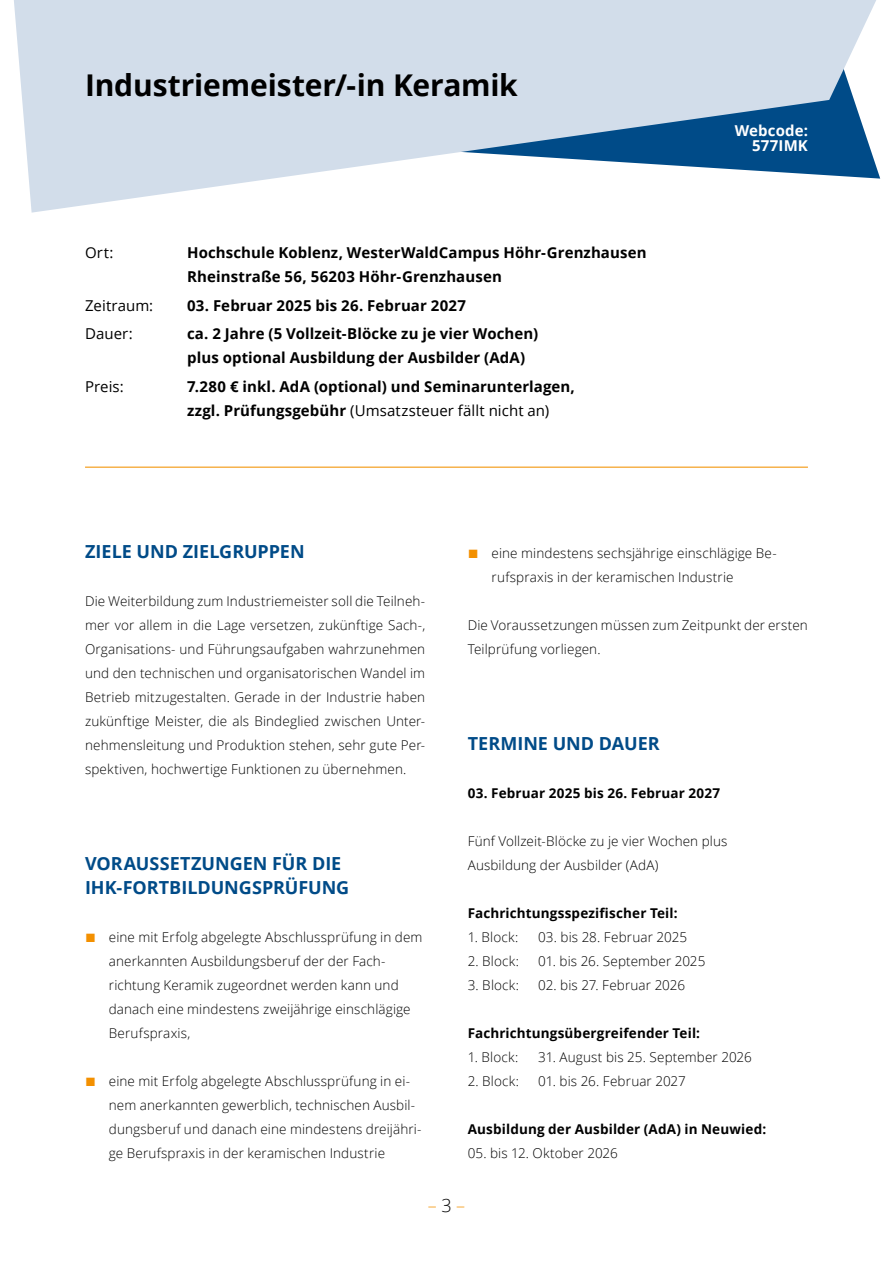
<style>
.page{position:relative;width:893px;height:1263px;background:#fff}
.page>*{position:absolute;margin:0;border:0;box-sizing:border-box;transform-origin:0 0}
.t1{font:700 30px "Open Sans";letter-spacing:-.005em;color:#000}
.t2{font:700 18px/24px "Open Sans";color:#004b88}
.t3{font:300 18px "Open Sans";color:#f39200}
.t4{font:700 15px/24px "Open Sans";letter-spacing:.005em;color:#000}
.t5{font:15px "Open Sans";letter-spacing:.005em;color:#000}
.t6{font:700 15px/15px "Open Sans";letter-spacing:.005em;color:#fff;text-align:right}
.t7{font:300 13.5px/24px "Open Sans";letter-spacing:.01em;color:#000}
.t8{font:700 13.5px "Open Sans";letter-spacing:.01em;color:#000}
.s1{font-weight:400}
.s2{font-family:"Arial";font-weight:400;font-size:18px;color:#f39000}
.s3{color:#000}
</style>
<div class="page">
<svg style="left:14px;top:0;width:862px;height:213px;fill:#d2ddea"></svg>
<hr style="left:85px;top:467px;width:723px;height:1px;background:#f39200">
<h1 class="t1" style="left:85px;top:64px;width:434px">Industriemeister/-in Keramik</h1>
<p class="t5" style="left:85px;top:242px;width:30px">Ort:</p>
<p class="t4" style="left:187px;top:240px;width:461px">Hochschule Koblenz, WesterWaldCampus Höhr-Grenzhausen<br>Rheinstraße 56, 56203 Höhr-Grenzhausen</p>
<p class="t5" style="left:85px;top:295px;width:70px">Zeitraum:</p>
<p class="t4" style="left:187px;top:293px;width:280px">03. Februar 2025 bis 26. Februar 2027</p>
<p class="t5" style="left:85px;top:323px;width:49px">Dauer:</p>
<p class="t4" style="left:187px;top:321px;width:353px">ca. 2 Jahre (5 Vollzeit-Blöcke zu je vier Wochen) plus optional Ausbildung der Ausbilder (AdA)</p>
<p class="t5" style="left:85px;top:376px;width:40px">Preis:</p>
<p class="t4" style="left:187px;top:374px;width:389px">7.280 € inkl. AdA (optional) und Seminarunterlagen, zzgl. Prüfungsgebühr <span class="s1">(Umsatzsteuer fällt nicht an)</span></p>
<p class="t6" style="left:735px;top:123px;width:75px">Webcode:<br>577IMK</p>
<h2 class="t2" style="left:85px;top:539px;width:221px">ZIELE UND ZIELGRUPPEN</h2>
<p class="t7" style="left:85px;top:589px;width:342px;text-align:justify">Die Weiterbildung zum Industriemeister soll die Teilneh&shy;mer vor allem in die Lage versetzen, zukünftige Sach-, Organisations- und Führungsaufgaben wahrzunehmen und den technischen und organisatorischen Wandel im Betrieb mitzugestalten. Gerade in der Industrie haben zukünftige Meister, die als Bindeglied zwischen Unter&shy;nehmensleitung und Produktion stehen, sehr gute Per&shy;spektiven, hochwertige Funktionen zu übernehmen.</p>
<h2 class="t2" style="left:85px;top:851px;width:266px">VORAUSSETZUNGEN FÜR DIE<br>IHK-FORTBILDUNGSPRÜFUNG</h2>
<p class="t7" style="left:109px;top:925px;width:315px;text-indent:-24px"><span class="s2">■</span> eine mit Erfolg abgelegte Abschlussprüfung in dem anerkannten Ausbildungsberuf der der Fach&shy;richtung Keramik zugeordnet werden kann und danach eine mindestens zweijährige einschlägige Berufspraxis,</p>
<p class="t7" style="left:109px;top:1069px;width:314px;text-indent:-24px"><span class="s2">■</span> eine mit Erfolg abgelegte Abschlussprüfung in ei&shy;nem anerkannten gewerblich, technischen Ausbil&shy;dungsberuf und danach eine mindestens dreijähri&shy;ge Berufspraxis in der keramischen Industrie</p>
<p class="t7" style="left:492px;top:541px;width:287px;text-indent:-24px"><span class="s2">■</span> eine mindestens sechsjährige einschlägige Be&shy;rufspraxis in der keramischen Industrie</p>
<p class="t7" style="left:468px;top:613px;width:342px">Die Voraussetzungen müssen zum Zeitpunkt der ersten<br>Teilprüfung vorliegen.</p>
<h2 class="t2" style="left:468px;top:731px;width:193px">TERMINE UND DAUER</h2>
<p class="t8" style="left:468px;top:784px;width:254px">03. Februar 2025 bis 26. Februar 2027</p>
<p class="t7" style="left:468px;top:829px;width:261px">Fünf Vollzeit-Blöcke zu je vier Wochen plus<br>Ausbildung der Ausbilder (AdA)</p>
<p class="t8" style="left:468px;top:904px;width:211px">Fachrichtungsspezifischer Teil:</p>
<p class="t7" style="left:468px;top:925px;width:52px">1. Block:</p>
<p class="t7" style="left:538px;top:925px;width:150px">03. bis 28. Februar 2025</p>
<p class="t7" style="left:468px;top:949px;width:53px">2. Block:</p>
<p class="t7" style="left:538px;top:949px;width:169px">01. bis 26. September 2025</p>
<p class="t7" style="left:468px;top:973px;width:53px">3. Block:</p>
<p class="t7" style="left:538px;top:973px;width:148px">02. bis 27. Februar 2026</p>
<p class="t8" style="left:468px;top:1024px;width:234px">Fachrichtungsübergreifender Teil:</p>
<p class="t7" style="left:468px;top:1045px;width:52px">1. Block:</p>
<p class="t7" style="left:538px;top:1045px;width:215px">31. August bis 25. September 2026</p>
<p class="t7" style="left:468px;top:1069px;width:53px">2. Block:</p>
<p class="t7" style="left:538px;top:1069px;width:149px">01. bis 26. Februar 2027</p>
<p class="t8" style="left:468px;top:1120px;width:300px">Ausbildung der Ausbilder (AdA) in Neuwied:</p>
<p class="t7" style="left:468px;top:1141px;width:152px">05. bis 12. Oktober 2026</p>
<h2 class="t3" style="left:428px;top:1193px;width:39px">– <span class="s3">3</span> –</h2>
</div>
